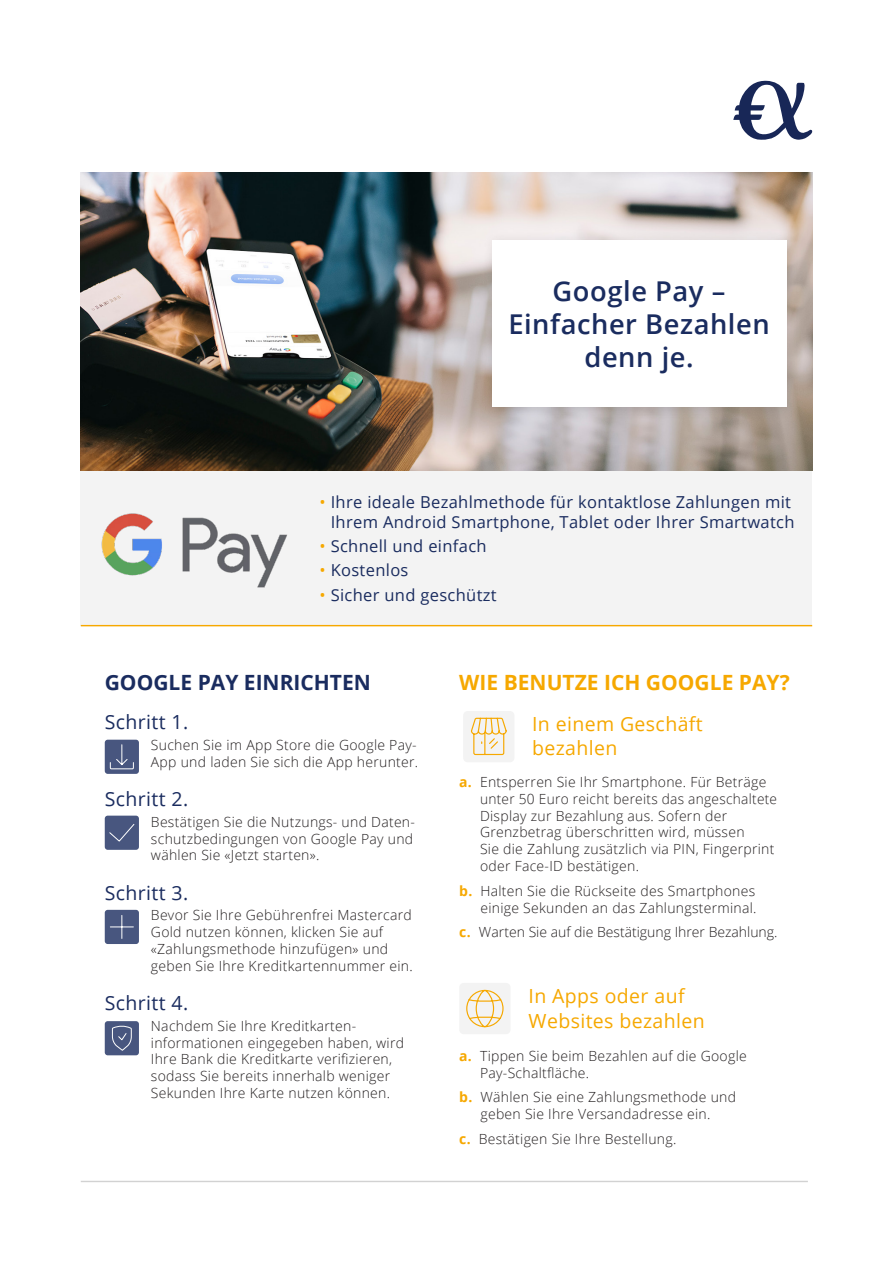
<style>
.page{position:relative;width:893px;height:1263px;background:#fff}
.page>*{position:absolute;margin:0;border:0;box-sizing:border-box;transform-origin:0 0}
.t1{font:600 27.3px/32.7px "Open Sans";letter-spacing:.02em;color:#1a2c5f;text-align:center}
.t2{font:700 21px "Open Sans";color:#f6a800}
.t3{font:700 21px "Open Sans";color:#1a2c5f}
.t4{font:19.5px/23.4px "Open Sans";letter-spacing:.02em;color:#f6a800}
.t5{font:19.5px "Open Sans";letter-spacing:.02em;color:#1a2c5f}
.t6{font:16.5px/19.8px "Open Sans";letter-spacing:.02em;color:#1a2c5f;text-align:right}
.t7{font:300 13.95px/16.8px "Open Sans";letter-spacing:.02em;color:#231f20}
.t8{font:300 13.95px "Open Sans";color:#231f20}
.s1{color:#f6a800}
.s2{font-weight:700;color:#f6a800}
</style>
<div class="page">
<div style="left:105px;top:740px;width:34px;height:34px;background:#48567f;border-radius:3px"></div>
<svg style="left:110px;top:744px;width:24px;height:26px"></svg>
<div style="left:105px;top:816px;width:34px;height:34px;background:#48567f;border-radius:3px"></div>
<svg style="left:109px;top:824px;width:26px;height:18px"></svg>
<div style="left:105px;top:910px;width:34px;height:34px;background:#48567f;border-radius:3px"></div>
<svg style="left:110px;top:915px;width:23px;height:23px"></svg>
<div style="left:105px;top:1021px;width:34px;height:34px;background:#48567f;border-radius:3px"></div>
<svg style="left:112px;top:1025px;width:20px;height:26px"></svg>
<div style="left:463px;top:711px;width:51px;height:51px;background:#f3f3f3;border-radius:4px"></div>
<svg style="left:471px;top:717px;width:36px;height:39px"></svg>
<div style="left:459px;top:983px;width:51px;height:51px;background:#f3f3f3;border-radius:4px"></div>
<svg style="left:466px;top:989px;width:38px;height:39px"></svg>
<div style="left:81px;top:471px;width:731px;height:155px;background:#f3f3f3"></div>
<img style="left:81px;top:172px;width:731px;height:298px">
<div style="left:482px;top:230px;width:318px;height:191px;background:#231f20;opacity:.15"></div>
<div style="left:492px;top:240px;width:294px;height:167px;background:#fff"></div>
<svg style="left:733px;top:81px;width:79px;height:59px"></svg>
<img style="left:101px;top:513px;width:186px;height:75px">
<hr style="left:81px;top:625px;width:731px;height:1px;background:#f6a800">
<hr style="left:81px;top:1181px;width:727px;height:1px;background:#d2d2d2">
<h1 class="t1" style="left:508px;top:274px;width:263px">Google Pay –<br>Einfacher Bezahlen denn je.</h1>
<p class="t6" style="left:319px;top:492px;width:477px"><span class="s1">•</span> Ihre ideale Bezahlmethode für kontaktlose Zahlungen mit<br>Ihrem Android Smartphone, Tablet oder Ihrer Smartwatch</p>
<p class="t6" style="left:319px;top:535px;width:169px"><span class="s1">•</span> Schnell und einfach</p>
<p class="t6" style="left:319px;top:559px;width:90px"><span class="s1">•</span> Kostenlos</p>
<p class="t6" style="left:319px;top:584px;width:179px"><span class="s1">•</span> Sicher und geschützt</p>
<h2 class="t3" style="left:105px;top:668px;width:268px">GOOGLE PAY EINRICHTEN</h2>
<h3 class="t5" style="left:105px;top:709px;width:85px">Schritt 1.</h3>
<p class="t7" style="left:151px;top:736px;width:269px">Suchen Sie im App Store die Google Pay-<br>App und laden Sie sich die App herunter.</p>
<h3 class="t5" style="left:105px;top:786px;width:85px">Schritt 2.</h3>
<p class="t7" style="left:151px;top:813px;width:266px">Bestätigen Sie die Nutzungs- und Daten&shy;schutzbedingungen von Google Pay und wählen Sie «Jetzt starten».</p>
<h3 class="t5" style="left:105px;top:879px;width:85px">Schritt 3.</h3>
<p class="t7" style="left:151px;top:906px;width:263px">Bevor Sie Ihre Gebührenfrei Mastercard Gold nutzen können, klicken Sie auf «Zahlungsmethode hinzufügen» und geben Sie Ihre Kreditkartennummer ein.</p>
<h3 class="t5" style="left:105px;top:989px;width:85px">Schritt 4.</h3>
<p class="t7" style="left:151px;top:1017px;width:255px">Nachdem Sie Ihre Kreditkarten&shy;informationen eingegeben haben, wird Ihre Bank die Kreditkarte verifizieren, sodass Sie bereits innerhalb weniger Sekunden Ihre Karte nutzen können.</p>
<h2 class="t2" style="left:459px;top:668px;width:332px">WIE BENUTZE ICH GOOGLE PAY?</h2>
<h3 class="t4" style="left:532px;top:712px;width:172px">In einem Geschäft bezahlen</h3>
<p class="t7" style="left:480px;top:773px;width:299px;text-indent:-21px"><span class="s2">a.</span> Entsperren Sie Ihr Smartphone. Für Beträge unter 50 Euro reicht bereits das angeschaltete Display zur Bezahlung aus. Sofern der Grenzbetrag überschritten wird, müssen<br>Sie die Zahlung zusätzlich via PIN, Fingerprint oder Face-ID bestätigen.</p>
<p class="t7" style="left:459px;top:882px;width:299px;text-align:right"><span class="s2">b.</span> Halten Sie die Rückseite des Smartphones einige Sekunden an das Zahlungsterminal.</p>
<p class="t8" style="left:459px;top:923px;width:320px"><span class="s2">c.</span> Warten Sie auf die Bestätigung Ihrer Bezahlung.</p>
<h3 class="t4" style="left:529px;top:983px;width:178px;line-height:25.2px">In Apps oder auf<br>Websites bezahlen</h3>
<p class="t7" style="left:480px;top:1047px;width:268px;text-indent:-21px"><span class="s2">a.</span> Tippen Sie beim Bezahlen auf die Google<br>Pay-Schaltfläche.</p>
<p class="t7" style="left:459px;top:1088px;width:278px;text-align:center"><span class="s2">b.</span> Wählen Sie eine Zahlungsmethode und geben Sie Ihre Versandadresse ein.</p>
<p class="t7" style="left:459px;top:1130px;width:219px"><span class="s2">c.</span> Bestätigen Sie Ihre Bestellung.</p>
</div>
